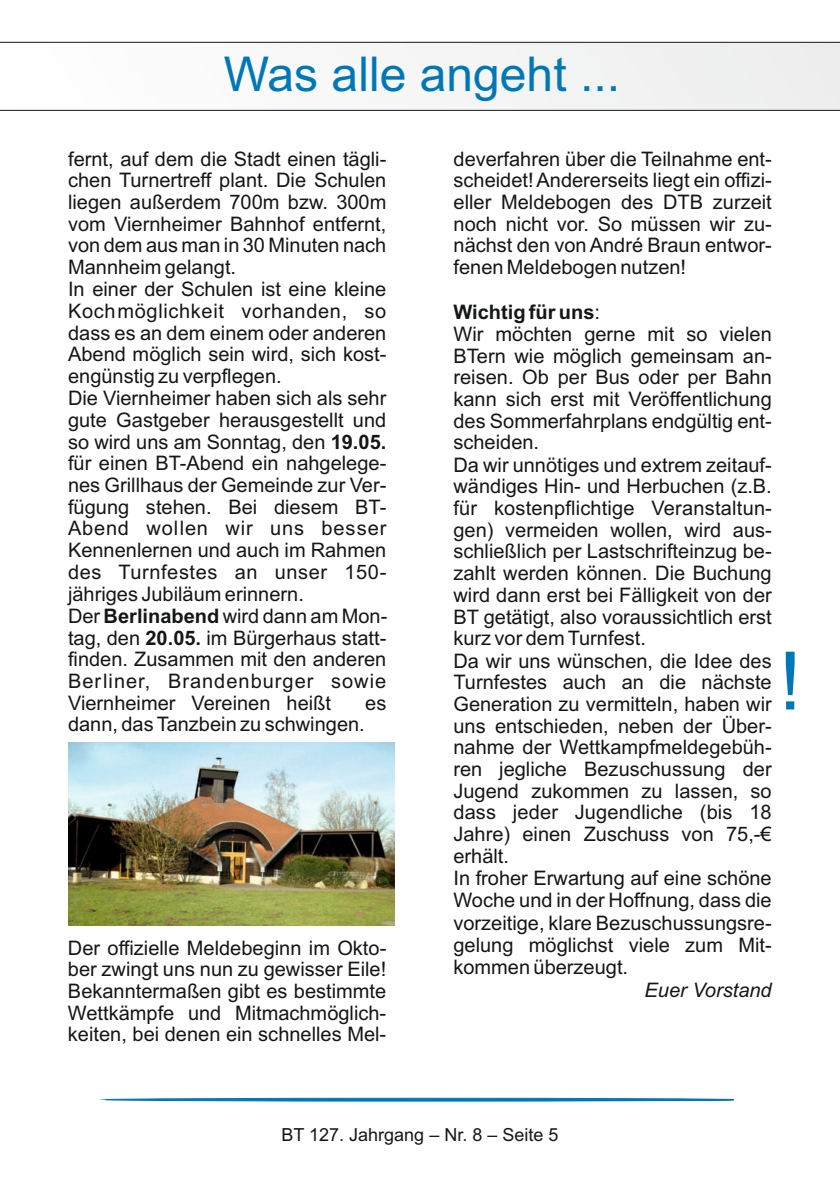
<style>
.page{position:relative;width:840px;height:1191px;background:#fff}
.page>*{position:absolute;margin:0;border:0;box-sizing:border-box;transform-origin:0 0}
.t1{font:48px "Arial";color:#0077b8}
.t2{font:20px/21.8px "Arial";color:#151616}
.t3{font:20px "Arial";letter-spacing:.05em;color:#151616}
.t4{font:20px "Arial";letter-spacing:.03em;color:#151616}
.t5{font:20px "Arial";letter-spacing:.04em;color:#151616}
.t6{font:700 20px "Arial";color:#151616}
.t7{font:italic 20px "Arial";color:#151616}
.t8{font:18px "Arial";color:#151616}
.s1{font-weight:400}
.s2{font-weight:700}
</style>
<div class="page">
<svg style="left:0;top:42px;width:839px;height:69px"></svg>
<img style="left:68px;top:742px;width:326px;height:183px">
<svg style="left:785px;top:651px;width:9px;height:58px"></svg>
<svg style="left:106px;top:1097px;width:627px;height:4px;background:#479dcb"></svg>
<h1 class="t1" style="left:224px;top:56px;width:397px">Was alle angeht ...</h1>
<p class="t2" style="left:68px;top:149px;width:319px">fernt, auf dem die Stadt einen tägli-</p>
<p class="t2" style="left:453px;top:149px;width:319px">deverfahren über die Teilnahme ent-</p>
<p class="t2" style="left:68px;top:171px;width:319px">chen Turnertreff plant. Die Schulen</p>
<p class="t2" style="left:453px;top:171px;width:319px">scheidet! Andererseits liegt ein offizi-</p>
<p class="t2" style="left:68px;top:193px;width:319px">liegen außerdem 700m bzw. 300m</p>
<p class="t2" style="left:453px;top:193px;width:319px">eller Meldebogen des DTB zurzeit</p>
<p class="t2" style="left:68px;top:214px;width:319px">vom Viernheimer Bahnhof entfernt,</p>
<p class="t2" style="left:453px;top:214px;width:319px">noch nicht vor. So müssen wir zu-</p>
<p class="t2" style="left:68px;top:236px;width:319px">von dem aus man in 30 Minuten nach</p>
<p class="t2" style="left:453px;top:236px;width:319px">nächst den von André Braun entwor-</p>
<p class="t2" style="left:68px;top:258px;width:169px">Mannheim gelangt.</p>
<p class="t2" style="left:453px;top:258px;width:234px">fenen Meldebogen nutzen!</p>
<p class="t2" style="left:68px;top:280px;width:319px">In einer der Schulen ist eine kleine<br>Kochmöglichkeit vorhanden, so</p>
<p class="t6" style="left:453px;top:304px;width:148px">Wichtig für uns<span class="s1">:</span></p>
<p class="t2" style="left:68px;top:323px;width:319px">dass es an dem einem oder anderen</p>
<p class="t2" style="left:453px;top:325px;width:319px">Wir möchten gerne mit so vielen</p>
<p class="t2" style="left:68px;top:345px;width:319px">Abend möglich sein wird, sich kost-</p>
<p class="t2" style="left:453px;top:346px;width:319px">BTern wie möglich gemeinsam an-</p>
<p class="t2" style="left:68px;top:367px;width:215px">engünstig zu verpflegen.</p>
<p class="t2" style="left:453px;top:368px;width:319px">reisen. Ob per Bus oder per Bahn</p>
<p class="t2" style="left:68px;top:389px;width:319px">Die Viernheimer haben sich als sehr</p>
<p class="t2" style="left:453px;top:390px;width:319px">kann sich erst mit Veröffentlichung</p>
<p class="t2" style="left:68px;top:411px;width:319px">gute Gastgeber herausgestellt und</p>
<p class="t2" style="left:453px;top:412px;width:319px">des Sommerfahrplans endgültig ent-</p>
<p class="t2" style="left:68px;top:433px;width:319px">so wird uns am Sonntag, den <span class="s2">19.05.</span></p>
<p class="t2" style="left:453px;top:433px;width:87px">scheiden.</p>
<p class="t2" style="left:68px;top:454px;width:319px">für einen BT-Abend ein nahgelege-</p>
<p class="t2" style="left:453px;top:456px;width:319px">Da wir unnötiges und extrem zeitauf-</p>
<p class="t2" style="left:68px;top:476px;width:319px">nes Grillhaus der Gemeinde zur Ver-</p>
<p class="t2" style="left:453px;top:477px;width:319px">wändiges Hin- und Herbuchen (z.B.</p>
<p class="t2" style="left:68px;top:498px;width:319px">fügung stehen. Bei diesem BT-</p>
<p class="t2" style="left:453px;top:499px;width:319px">für kostenpflichtige Veranstaltun-</p>
<p class="t5" style="left:68px;top:521px;width:319px">Abend wollen wir uns besser</p>
<p class="t2" style="left:453px;top:521px;width:319px">gen) vermeiden wollen, wird aus-</p>
<p class="t2" style="left:68px;top:541px;width:319px">Kennenlernen und auch im Rahmen</p>
<p class="t2" style="left:453px;top:542px;width:319px">schließlich per Lastschrifteinzug be-</p>
<p class="t4" style="left:68px;top:564px;width:319px">des Turnfestes an unser 150-</p>
<p class="t2" style="left:453px;top:564px;width:319px">zahlt werden können. Die Buchung</p>
<p class="t2" style="left:68px;top:584px;width:237px">jähriges Jubiläum erinnern.</p>
<p class="t2" style="left:453px;top:586px;width:319px">wird dann erst bei Fälligkeit von der</p>
<p class="t2" style="left:68px;top:607px;width:320px">Der <span class="s2">Berlinabend</span> wird dann am Mon-</p>
<p class="t2" style="left:453px;top:607px;width:319px">BT getätigt, also voraussichtlich erst</p>
<p class="t2" style="left:68px;top:628px;width:319px">tag, den <span class="s2">20.05.</span> im Bürgerhaus statt-</p>
<p class="t2" style="left:453px;top:629px;width:194px">kurz vor dem Turnfest.</p>
<p class="t2" style="left:68px;top:650px;width:319px">finden. Zusammen mit den anderen</p>
<p class="t2" style="left:453px;top:651px;width:319px">Da wir uns wünschen, die Idee des</p>
<p class="t3" style="left:68px;top:673px;width:319px">Berliner, Brandenburger sowie</p>
<p class="t2" style="left:453px;top:673px;width:319px">Turnfestes auch an die nächste</p>
<p class="t2" style="left:68px;top:693px;width:264px">Viernheimer Vereinen heißt</p>
<p class="t2" style="left:365px;top:693px;width:23px">es</p>
<p class="t2" style="left:453px;top:695px;width:319px">Generation zu vermitteln, haben wir</p>
<p class="t2" style="left:68px;top:715px;width:298px">dann, das Tanzbein zu schwingen.</p>
<p class="t2" style="left:453px;top:716px;width:319px">uns entschieden, neben der Über&shy;nahme der Wettkampfmeldegebüh&shy;ren jegliche Bezuschussung der<br>Jugend zukommen zu lassen, so dass jeder Jugendliche (bis 18<br>Jahre) einen Zuschuss von 75,-€ erhält.<br>In froher Erwartung auf eine schöne<br>Woche und in der Hoffnung, dass die vorzeitige, klare Bezuschussungsre-</p>
<p class="t2" style="left:68px;top:938px;width:319px">Der offizielle Meldebeginn im Okto-</p>
<p class="t2" style="left:453px;top:936px;width:319px">gelung möglichst viele zum Mit-</p>
<p class="t2" style="left:68px;top:960px;width:319px">ber zwingt uns nun zu gewisser Eile!</p>
<p class="t2" style="left:453px;top:958px;width:176px">kommen überzeugt.</p>
<p class="t2" style="left:68px;top:982px;width:319px">Bekanntermaßen gibt es bestimmte</p>
<p class="t7" style="left:644px;top:982px;width:129px">Euer Vorstand</p>
<p class="t2" style="left:68px;top:1003px;width:319px">Wettkämpfe und Mitmachmöglich&shy;keiten, bei denen ein schnelles Mel-</p>
<p class="t8" style="left:281px;top:1127px;width:278px">BT 127. Jahrgang ‒ Nr. 8 ‒ Seite 5</p>
</div>
